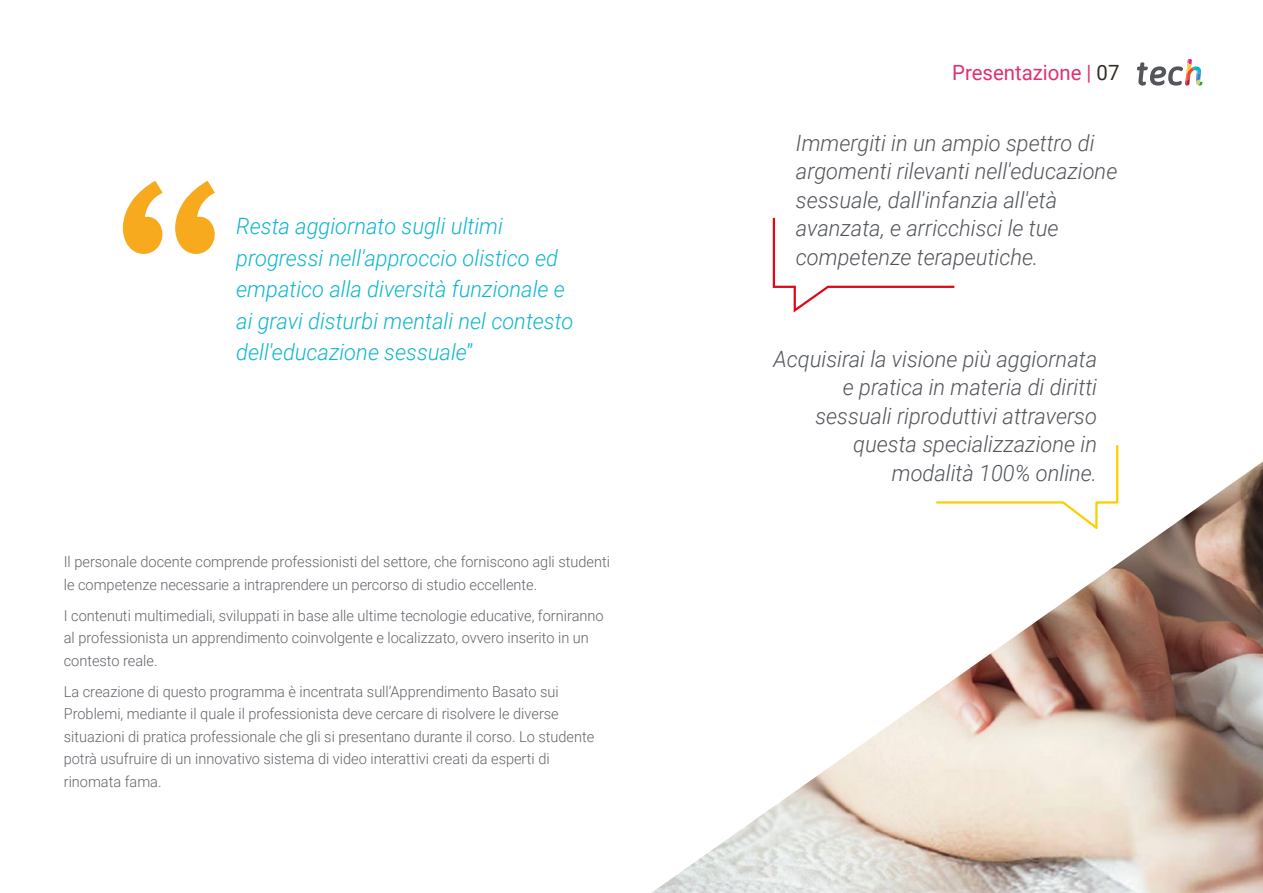
<style>
.page{position:relative;width:1263px;height:893px;background:#fff}
.page>*{position:absolute;margin:0;border:0;box-sizing:border-box;transform-origin:0 0}
.t1{font:italic 300 22.5px/28.5px "Roboto";color:#52555b;text-align:right}
.t2{font:italic 300 22.5px/31.5px "Roboto";color:#0fb6cf}
.t3{font:21px "Roboto";color:#df3174}
.t4{font:300 15px/22.5px "Roboto";color:#61646a}
.s1{font-style:normal}
.s2{color:#312e20}
</style>
<div class="page">
<svg style="left:123px;top:181px;width:92px;height:73px"></svg>
<svg style="left:1137px;top:59px;width:65px;height:27px"></svg>
<img style="left:651px;top:461px;width:612px;height:432px">
<svg style="left:772px;top:217px;width:183px;height:96px"></svg>
<h1 class="t2" style="left:236px;top:210px;width:339px">Resta aggiornato sugli ultimi progressi nell'approccio olistico ed empatico alla diversità funzionale e ai gravi disturbi mentali nel contesto dell'educazione sessuale<span class="s1">”</span></h1>
<p class="t4" style="left:64px;top:550px;width:548px">Il personale docente comprende professionisti del settore, che forniscono agli studenti le competenze necessarie a intraprendere un percorso di studio eccellente.</p>
<p class="t4" style="left:64px;top:603px;width:541px">I contenuti multimediali, sviluppati in base alle ultime tecnologie educative, forniranno al professionista un apprendimento coinvolgente e localizzato, ovvero inserito in un contesto reale.</p>
<p class="t4" style="left:64px;top:679px;width:532px">La creazione di questo programma è incentrata sull’Apprendimento Basato sui Problemi, mediante il quale il professionista deve cercare di risolvere le diverse situazioni di pratica professionale che gli si presentano durante il corso. Lo studente potrà usufruire di un innovativo sistema di video interattivi creati da esperti di rinomata fama.</p>
<h2 class="t3" style="left:952px;top:57px;width:169px">Presentazione | <span class="s2">07</span></h2>
<h1 class="t1" style="left:796px;top:128px;width:323px;text-align:left">Immergiti in un ampio spettro di argomenti rilevanti nell'educazione sessuale, dall'infanzia all'età avanzata, e arricchisci le tue competenze terapeutiche.</h1>
<h1 class="t1" style="left:773px;top:344px;width:325px">Acquisirai la visione più aggiornata e pratica in materia di diritti sessuali riproduttivi attraverso questa specializzazione in modalità 100% online.</h1>
</div>
